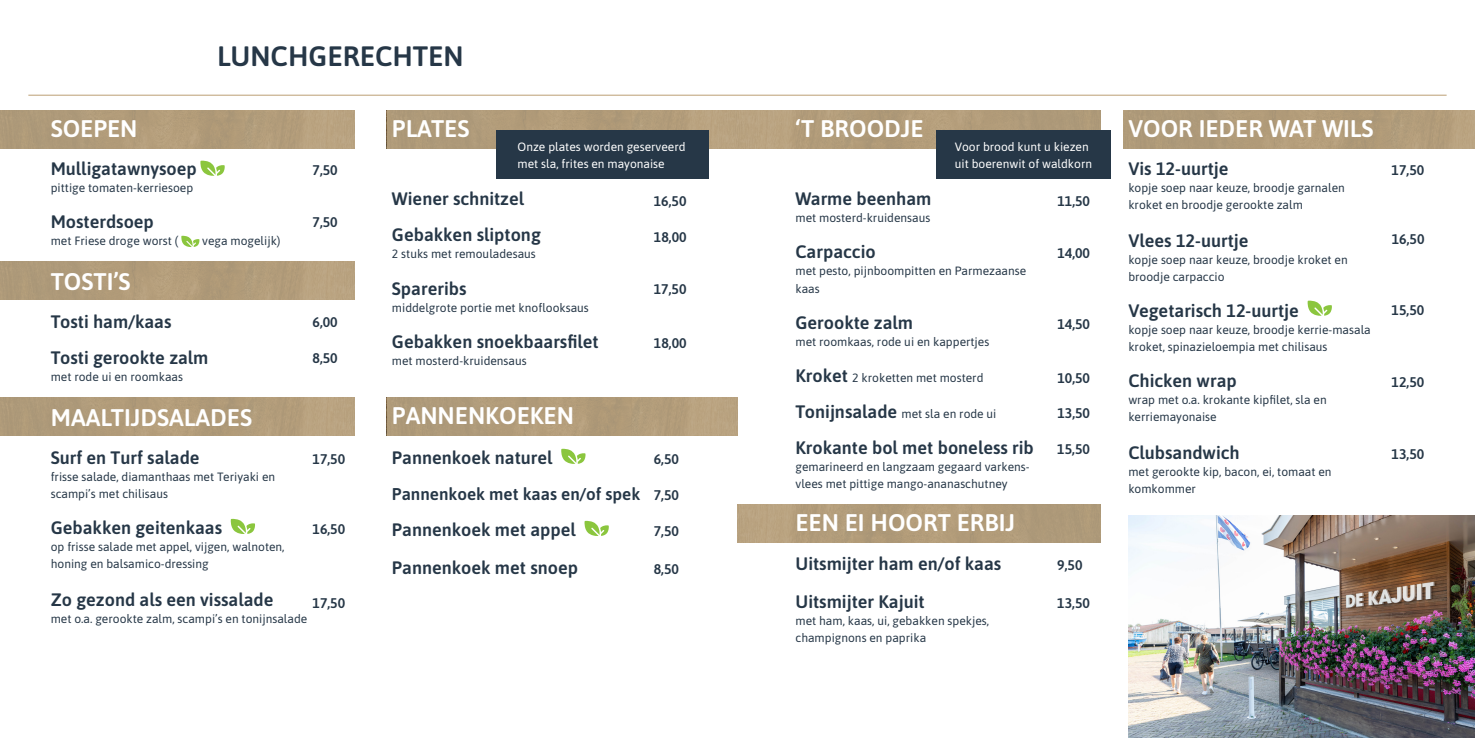
<style>
.page{position:relative;width:1475px;height:738px;background:#fff}
.page>*{position:absolute;margin:0;border:0;box-sizing:border-box;transform-origin:0 0}
.TITEL{font:600 28px "Asap";color:#263747}
.KOPPEN{font:600 24px "Asap";color:#fff}
.KOPJES{font:600 18px "Asap";color:#263747}
.KOPJES-2{font:600 17px "Asap";color:#263747}
.KOPJES-3{font:600 14px "Asap";color:#263747}
.BODY{font:12px/17px "Asap";color:#263747}
.KOPJES-4{font:12px/17px "Asap";color:#263747}
.BODY-2{font:12px/17px "Asap";color:#fff}
.s1{font-weight:600;font-size:18px}
</style>
<div class="page">
<div style="left:0;top:261px;width:355px;height:38px;background:#b29c7a"></div>
<div style="left:0;top:111px;width:355px;height:38px;background:#b29c7a"></div>
<hr style="left:28px;top:95px;width:1418px;height:1px;background:#bc9f73">
<svg style="left:181px;top:235px;width:18px;height:12px"></svg>
<div style="left:0;top:397px;width:355px;height:38px;background:#b29c7a"></div>
<svg style="left:231px;top:518px;width:24px;height:15px"></svg>
<svg style="left:561px;top:448px;width:24px;height:15px"></svg>
<svg style="left:584px;top:520px;width:24px;height:15px"></svg>
<div style="left:387px;top:397px;width:350px;height:38px;background:#b29c7a"></div>
<div style="left:387px;top:111px;width:350px;height:38px;background:#b19b7a"></div>
<div style="left:737px;top:111px;width:363px;height:38px;background:#b29c7a"></div>
<div style="left:1122px;top:111px;width:352px;height:38px;background:#b19b7a"></div>
<div style="left:737px;top:504px;width:363px;height:38px;background:#b29c7a"></div>
<div style="left:935px;top:130px;width:175px;height:49px;background:#263747"></div>
<div style="left:496px;top:130px;width:213px;height:49px;background:#263747"></div>
<svg style="left:200px;top:160px;width:25px;height:16px"></svg>
<svg style="left:1307px;top:300px;width:24px;height:15px"></svg>
<img style="left:1128px;top:515px;width:346px;height:222px">
<p class="KOPPEN" style="left:51px;top:112px;width:88px">SOEPEN</p>
<p class="TITEL" style="left:217px;top:36px;width:248px">LUNCHGERECHTEN</p>
<p class="KOPPEN" style="left:392px;top:112px;width:79px">PLATES</p>
<p class="KOPPEN" style="left:795px;top:112px;width:130px">‘T BROODJE</p>
<p class="BODY-2" style="left:517px;top:138px;width:169px">Onze plates worden geserveerd met sla, frites en mayonaise</p>
<p class="BODY-2" style="left:954px;top:138px;width:135px">Voor brood kunt u kiezen</p>
<p class="BODY-2" style="left:954px;top:155px;width:139px">uit boerenwit of waldkorn</p>
<p class="KOPJES" style="left:51px;top:155px;width:148px">Mulligatawnysoep</p>
<p class="BODY" style="left:51px;top:178px;width:144px">pittige tomaten-kerriesoep</p>
<p class="KOPJES" style="left:51px;top:208px;width:105px">Mosterdsoep</p>
<p class="BODY" style="left:51px;top:231px;width:129px">met Friese droge worst (</p>
<p class="BODY" style="left:202px;top:231px;width:80px">vega mogelijk)</p>
<p class="KOPJES-3" style="left:312px;top:160px;width:27px">7,50</p>
<p class="KOPJES" style="left:392px;top:186px;width:134px">Wiener schnitzel</p>
<p class="KOPJES" style="left:392px;top:222px;width:150px">Gebakken sliptong</p>
<p class="BODY" style="left:392px;top:245px;width:145px">2 stuks met remouladesaus</p>
<p class="KOPJES" style="left:392px;top:275px;width:76px">Spareribs</p>
<p class="BODY" style="left:392px;top:298px;width:198px">middelgrote portie met knoflooksaus</p>
<p class="KOPJES" style="left:392px;top:328px;width:208px">Gebakken snoekbaarsfilet</p>
<p class="KOPJES-4" style="left:392px;top:351px;width:136px">met mosterd-kruidensaus</p>
<p class="KOPJES" style="left:795px;top:186px;width:137px">Warme beenham</p>
<p class="BODY" style="left:795px;top:209px;width:136px">met mosterd-kruidensaus</p>
<p class="KOPJES" style="left:795px;top:239px;width:82px">Carpaccio</p>
<p class="BODY" style="left:795px;top:262px;width:232px">met pesto, pijnboompitten en Parmezaanse kaas</p>
<p class="KOPJES" style="left:795px;top:309px;width:119px">Gerookte zalm</p>
<p class="BODY" style="left:795px;top:332px;width:195px">met roomkaas, rode ui en kappertjes</p>
<p class="KOPJES-4" style="left:795px;top:368px;width:189px"><span class="s1">Kroket</span> 2 kroketten met mosterd</p>
<p class="KOPJES-4" style="left:795px;top:404px;width:202px"><span class="s1">Tonijnsalade</span> met sla en rode ui</p>
<p class="KOPJES" style="left:795px;top:434px;width:240px">Krokante bol met boneless rib</p>
<p class="KOPJES-4" style="left:795px;top:457px;width:236px">gemarineerd en langzaam gegaard varkens&shy;vlees met pittige mango-ananaschutney</p>
<p class="KOPJES-3" style="left:653px;top:191px;width:34px">16,50</p>
<p class="KOPJES-3" style="left:1057px;top:191px;width:34px">11,50</p>
<p class="KOPJES-3" style="left:312px;top:212px;width:27px">7,50</p>
<p class="KOPJES-3" style="left:654px;top:227px;width:34px">18,00</p>
<p class="KOPJES-3" style="left:1057px;top:243px;width:34px">14,00</p>
<p class="KOPPEN" style="left:51px;top:264px;width:81px">TOSTI’S</p>
<p class="KOPJES-3" style="left:653px;top:279px;width:34px">17,50</p>
<p class="KOPJES" style="left:51px;top:308px;width:122px">Tosti ham/kaas</p>
<p class="KOPJES" style="left:51px;top:344px;width:159px">Tosti gerookte zalm</p>
<p class="BODY" style="left:51px;top:367px;width:134px">met rode ui en roomkaas</p>
<p class="KOPJES-3" style="left:312px;top:311px;width:27px">6,00</p>
<p class="KOPJES-3" style="left:312px;top:347px;width:27px">8,50</p>
<p class="KOPJES-3" style="left:1057px;top:314px;width:34px">14,50</p>
<p class="KOPJES-3" style="left:654px;top:333px;width:34px">18,00</p>
<p class="KOPJES-3" style="left:1057px;top:367px;width:34px">10,50</p>
<p class="KOPJES-3" style="left:1057px;top:402px;width:34px">13,50</p>
<p class="KOPPEN" style="left:392px;top:398px;width:183px">PANNENKOEKEN</p>
<p class="KOPPEN" style="left:51px;top:400px;width:203px">MAALTIJDSALADES</p>
<p class="KOPJES-3" style="left:1057px;top:438px;width:34px">15,50</p>
<p class="KOPJES" style="left:51px;top:444px;width:150px">Surf en Turf salade</p>
<p class="KOPJES-4" style="left:51px;top:467px;width:226px">frisse salade, diamanthaas met Teriyaki en</p>
<p class="KOPJES-4" style="left:51px;top:484px;width:119px">scampi’s met chilisaus</p>
<p class="KOPJES" style="left:51px;top:514px;width:173px">Gebakken geitenkaas</p>
<p class="KOPJES-4" style="left:51px;top:537px;width:235px">op frisse salade met appel, vijgen, walnoten, honing en balsamico-dressing</p>
<p class="KOPJES" style="left:51px;top:586px;width:224px">Zo gezond als een vissalade</p>
<p class="BODY" style="left:51px;top:609px;width:258px">met o.a. gerookte zalm, scampi’s en tonijnsalade</p>
<p class="KOPJES-3" style="left:312px;top:449px;width:34px">17,50</p>
<p class="KOPJES" style="left:392px;top:444px;width:162px">Pannenkoek naturel</p>
<p class="KOPJES-2" style="left:392px;top:481px;width:250px">Pannenkoek met kaas en/of spek</p>
<p class="KOPJES" style="left:392px;top:516px;width:185px">Pannenkoek met appel</p>
<p class="KOPJES" style="left:392px;top:554px;width:188px">Pannenkoek met snoep</p>
<p class="KOPJES-3" style="left:653px;top:449px;width:27px">6,50</p>
<p class="KOPJES-3" style="left:653px;top:485px;width:27px">7,50</p>
<p class="KOPPEN" style="left:795px;top:505px;width:221px">EEN EI HOORT ERBIJ</p>
<p class="KOPJES-3" style="left:312px;top:518px;width:34px">16,50</p>
<p class="KOPJES-3" style="left:653px;top:520px;width:27px">7,50</p>
<p class="KOPJES-3" style="left:653px;top:558px;width:27px">8,50</p>
<p class="KOPJES" style="left:795px;top:550px;width:207px">Uitsmijter ham en/of kaas</p>
<p class="KOPJES" style="left:795px;top:588px;width:131px">Uitsmijter Kajuit</p>
<p class="BODY" style="left:795px;top:611px;width:195px">met ham, kaas, ui, gebakken spekjes,</p>
<p class="BODY" style="left:795px;top:628px;width:132px">champignons en paprika</p>
<p class="KOPJES-3" style="left:1057px;top:555px;width:27px">9,50</p>
<p class="KOPJES-3" style="left:1057px;top:593px;width:34px">13,50</p>
<p class="KOPJES-3" style="left:312px;top:592px;width:34px">17,50</p>
<p class="KOPPEN" style="left:1128px;top:112px;width:247px">VOOR IEDER WAT WILS</p>
<p class="KOPJES" style="left:1128px;top:155px;width:102px">Vis 12-uurtje</p>
<p class="KOPJES-4" style="left:1128px;top:178px;width:218px">kopje soep naar keuze, broodje garnalen kroket en broodje gerookte zalm</p>
<p class="KOPJES" style="left:1128px;top:227px;width:122px">Vlees 12-uurtje</p>
<p class="BODY" style="left:1128px;top:250px;width:221px">kopje soep naar keuze, broodje kroket en broodje carpaccio</p>
<p class="KOPJES" style="left:1128px;top:297px;width:172px">Vegetarisch 12-uurtje</p>
<p class="BODY" style="left:1128px;top:320px;width:244px">kopje soep naar keuze, broodje kerrie-masala kroket, spinazieloempia met chilisaus</p>
<p class="KOPJES" style="left:1128px;top:367px;width:110px">Chicken wrap</p>
<p class="KOPJES-4" style="left:1128px;top:390px;width:200px">wrap met o.a. krokante kipfilet, sla en kerriemayonaise</p>
<p class="KOPJES" style="left:1128px;top:439px;width:113px">Clubsandwich</p>
<p class="BODY" style="left:1128px;top:462px;width:205px">met gerookte kip, bacon, ei, tomaat en komkommer</p>
<p class="KOPJES-3" style="left:1391px;top:160px;width:34px">17,50</p>
<p class="KOPJES-3" style="left:1391px;top:229px;width:34px">16,50</p>
<p class="KOPJES-3" style="left:1391px;top:300px;width:34px">15,50</p>
<p class="KOPJES-3" style="left:1391px;top:372px;width:34px">12,50</p>
<p class="KOPJES-3" style="left:1391px;top:444px;width:34px">13,50</p>
</div>
